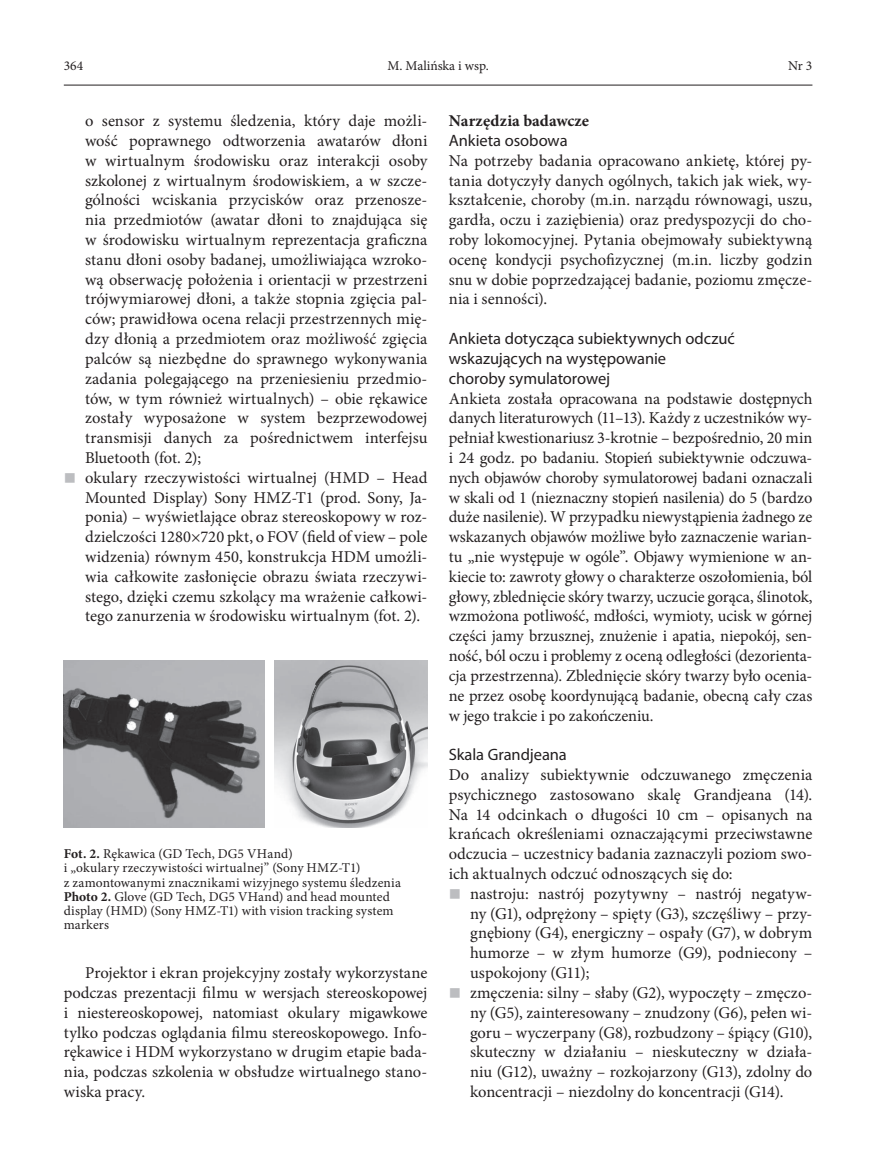
<style>
.page{position:relative;width:872px;height:1170px;background:#fff}
.page>*{position:absolute;margin:0;border:0;box-sizing:border-box;transform-origin:0 0}
.t1{font:16.5px/19.8px "Minion Pro";color:#231f20;text-align:justify}
.t2{font:16.5px/19.8px "Myriad Pro";letter-spacing:-.005em;color:#231f20}
.t3{font:700 16.5px "Minion Pro";color:#231f20}
.t4{font:13.5px/14.2px "Minion Pro";letter-spacing:.01em;color:#231f20}
.s1{color:#bcbdc0}
.s2{font-weight:700}
</style>
<div class="page">
<hr style="left:64px;top:85px;width:748px;height:1px;background:#231f20">
<img style="left:274px;top:661px;width:153px;height:166px">
<img style="left:64px;top:660px;width:201px;height:167px">
<p class="t4" style="left:64px;top:59px;width:21px">364</p>
<p class="t4" style="left:387px;top:59px;width:103px">M. Malińska i wsp.</p>
<p class="t4" style="left:788px;top:59px;width:26px">Nr 3</p>
<p class="t1" style="left:85px;top:111px;width:344px">o sensor z systemu śledzenia, który daje możli&shy;wość poprawnego odtworzenia awatarów dłoni w wirtualnym środowisku oraz interakcji osoby szkolonej z wirtualnym środowiskiem, a w szcze&shy;gólności wciskania przycisków oraz przenosze&shy;nia przedmiotów (awatar dłoni to znajdująca się w środowisku wirtualnym reprezentacja graficzna stanu dłoni osoby badanej, umożliwiająca wzroko&shy;wą obserwację położenia i orientacji w przestrzeni trójwymiarowej dłoni, a także stopnia zgięcia pal&shy;ców; prawidłowa ocena relacji przestrzennych mię&shy;dzy dłonią a przedmiotem oraz możliwość zgięcia palców są niezbędne do sprawnego wykonywania zadania polegającego na przeniesieniu przedmio&shy;tów, w tym również wirtualnych) – obie rękawice zostały wyposażone w system bezprzewodowej transmisji danych za pośrednictwem interfejsu Bluetooth (fot. 2);</p>
<p class="t1" style="left:85px;top:467px;width:344px;text-indent:-21px"><span class="s1">■</span> okulary rzeczywistości wirtualnej (HMD – Head Mounted Display) Sony HMZ-T1 (prod. Sony, Ja&shy;ponia) – wyświetlające obraz stereoskopowy w roz&shy;dzielczości 1280×720 pkt, o FOV (field of view – pole widzenia) równym 450, konstrukcja HDM umożli&shy;wia całkowite zasłonięcie obrazu świata rzeczywi&shy;stego, dzięki czemu szkolący ma wrażenie całkowi&shy;tego zanurzenia w środowisku wirtualnym (fot. 2).</p>
<p class="t4" style="left:64px;top:846px;width:339px"><span class="s2">Fot. 2.</span> Rękawica (GD Tech, DG5 VHand)<br>i „okulary rzeczywistości wirtualnej” (Sony HMZ-T1)<br>z zamontowanymi znacznikami wizyjnego systemu śledzenia <span class="s2">Photo 2.</span> Glove (GD Tech, DG5 VHand) and head mounted display (HMD) (Sony HMZ-T1) with vision tracking system markers</p>
<p class="t1" style="left:64px;top:962px;width:365px;text-indent:21px">Projektor i ekran projekcyjny zostały wykorzystane podczas prezentacji filmu w wersjach stereoskopowej i niestereoskopowej, natomiast okulary migawkowe tylko podczas oglądania filmu stereoskopowego. Info&shy;rękawice i HDM wykorzystano w drugim etapie bada&shy;nia, podczas szkolenia w obsłudze wirtualnego stano&shy;wiska pracy.</p>
<p class="t3" style="left:449px;top:109px;width:142px">Narzędzia badawcze</p>
<p class="t2" style="left:449px;top:130px;width:120px">Ankieta osobowa</p>
<p class="t1" style="left:449px;top:151px;width:365px">Na potrzeby badania opracowano ankietę, której py&shy;tania dotyczyły danych ogólnych, takich jak wiek, wy&shy;kształcenie, choroby (m.in. narządu równowagi, uszu, gardła, oczu i zaziębienia) oraz predyspozycji do cho&shy;roby lokomocyjnej. Pytania obejmowały subiektywną ocenę kondycji psychofizycznej (m.in. liczby godzin snu w dobie poprzedzającej badanie, poziomu zmęcze&shy;nia i senności).</p>
<p class="t2" style="left:449px;top:328px;width:288px">Ankieta dotycząca subiektywnych odczuć wskazujących na występowanie<br>choroby symulatorowej</p>
<p class="t1" style="left:449px;top:388px;width:365px">Ankieta została opracowana na podstawie dostępnych danych literaturowych (11–13). Każdy z uczestników wy&shy;pełniał kwestionariusz 3-krotnie – bezpośrednio, 20 min i 24 godz. po badaniu. Stopień subiektywnie odczuwa&shy;nych objawów choroby symulatorowej badani oznaczali w skali od 1 (nieznaczny stopień nasilenia) do 5 (bardzo duże nasilenie). W przypadku niewystąpienia żadnego ze wskazanych objawów możliwe było zaznaczenie warian&shy;tu „nie występuje w ogóle”. Objawy wymienione w an&shy;kiecie to: zawroty głowy o charakterze oszołomienia, ból głowy, zblednięcie skóry twarzy, uczucie gorąca, ślinotok, wzmożona potliwość, mdłości, wymioty, ucisk w górnej części jamy brzusznej, znużenie i apatia, niepokój, sen&shy;ność, ból oczu i problemy z oceną odległości (dezorienta&shy;cja przestrzenna). Zblednięcie skóry twarzy było ocenia&shy;ne przez osobę koordynującą badanie, obecną cały czas w jego trakcie i po zakończeniu.</p>
<p class="t2" style="left:449px;top:744px;width:120px">Skala Grandjeana</p>
<p class="t1" style="left:449px;top:764px;width:365px">Do analizy subiektywnie odczuwanego zmęczenia psychicznego zastosowano skalę Grandjeana (14).<br>Na 14 odcinkach o długości 10 cm – opisanych na krańcach określeniami oznaczającymi przeciwstawne odczucia – uczestnicy badania zaznaczyli poziom swo&shy;ich aktualnych odczuć odnoszących się do:</p>
<p class="t1" style="left:470px;top:883px;width:344px;text-indent:-21px"><span class="s1">■</span> nastroju: nastrój pozytywny – nastrój negatyw&shy;ny (G1), odprężony – spięty (G3), szczęśliwy – przy&shy;gnębiony (G4), energiczny – ospały (G7), w dobrym humorze – w złym humorze (G9), podniecony – uspokojony (G11);</p>
<p class="t1" style="left:470px;top:982px;width:344px;text-indent:-21px"><span class="s1">■</span> zmęczenia: silny – słaby (G2), wypoczęty – zmęczo&shy;ny (G5), zainteresowany – znudzony (G6), pełen wi&shy;goru – wyczerpany (G8), rozbudzony – śpiący (G10), skuteczny w działaniu – nieskuteczny w działa&shy;niu (G12), uważny – rozkojarzony (G13), zdolny do koncentracji – niezdolny do koncentracji (G14).</p>
</div>
